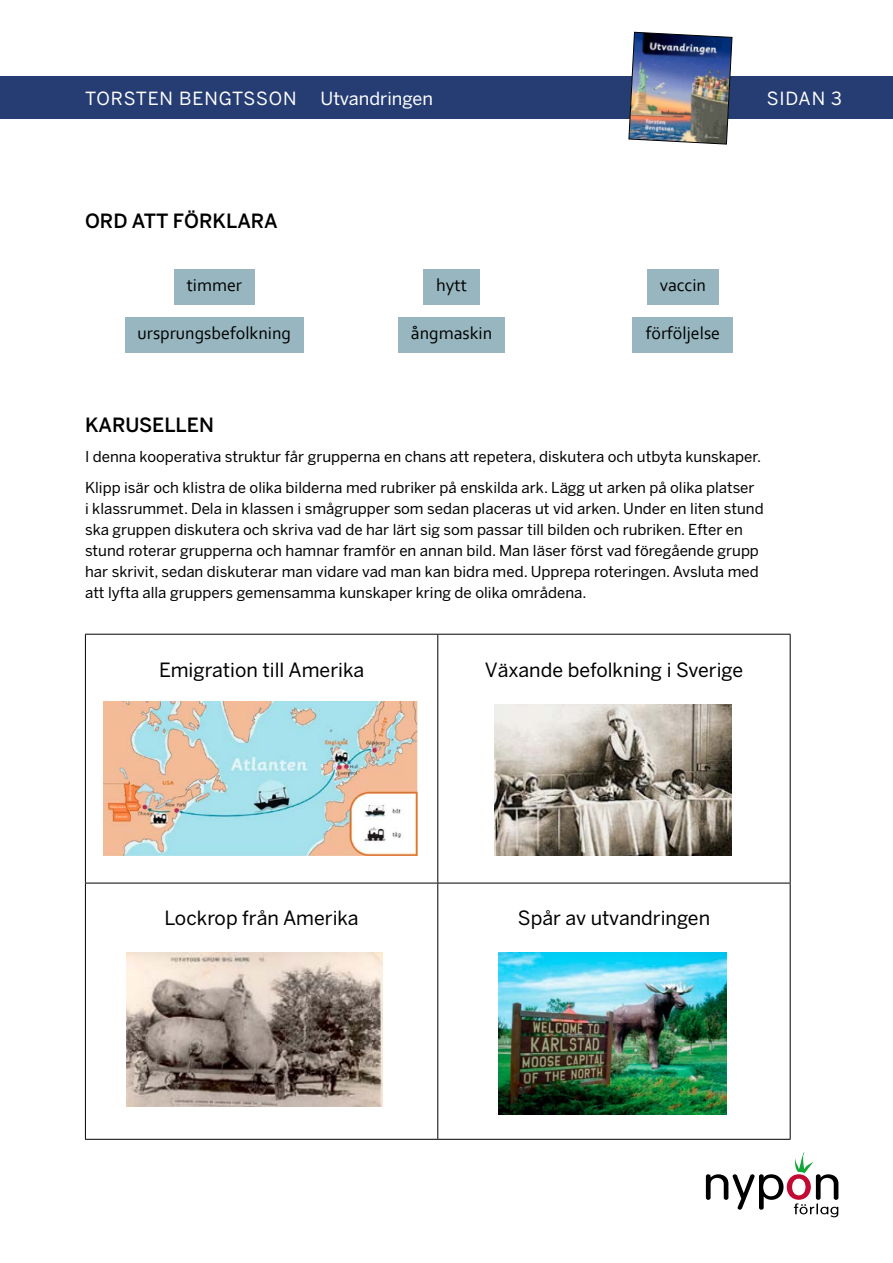
<style>
.page{position:relative;width:893px;height:1263px;background:#fff}
.page>*{position:absolute;margin:0;border:0;box-sizing:border-box;transform-origin:0 0}
.t1{font:19.5px "Benton Sans";color:#000}
.t2{font:500 19.5px "Benton Sans";color:#000}
.t3{font:18px "Corbel";color:#000}
.t4{font:18px "Benton Sans";letter-spacing:.01em;color:#fff}
.t5{font:18px "Benton Sans";letter-spacing:.045em;color:#fff}
.t6{font:15px/21px "Benton Sans";color:#000}
</style>
<div class="page">
<svg style="left:706px;top:1152px;width:132px;height:65px"></svg>
<div style="left:0;top:77px;width:893px;height:42px;background:#263d74"></div>
<img style="left:628px;top:31px;width:105px;height:114px">
<div style="left:174px;top:269px;width:81px;height:35px;background:#97b6bf"></div>
<div style="left:423px;top:269px;width:57px;height:35px;background:#97b6bf"></div>
<div style="left:647px;top:269px;width:72px;height:35px;background:#97b6bf"></div>
<div style="left:125px;top:317px;width:179px;height:35px;background:#97b6bf"></div>
<div style="left:398px;top:317px;width:107px;height:35px;background:#97b6bf"></div>
<div style="left:633px;top:317px;width:100px;height:35px;background:#97b6bf"></div>
<hr style="left:85px;top:634px;width:353px;height:1px;background:#000">
<hr style="left:85px;top:635px;width:1px;height:248px;background:#000">
<hr style="left:438px;top:634px;width:352px;height:1px;background:#000">
<hr style="left:437px;top:635px;width:1px;height:248px;background:#000">
<hr style="left:790px;top:635px;width:1px;height:248px;background:#000">
<hr style="left:85px;top:883px;width:353px;height:1px;background:#000">
<hr style="left:85px;top:883px;width:1px;height:256px;background:#000">
<hr style="left:438px;top:883px;width:352px;height:1px;background:#000">
<hr style="left:437px;top:883px;width:1px;height:256px;background:#000">
<hr style="left:790px;top:883px;width:1px;height:256px;background:#000">
<hr style="left:85px;top:1139px;width:353px;height:1px;background:#000">
<hr style="left:438px;top:1139px;width:352px;height:1px;background:#000">
<img style="left:103px;top:701px;width:314px;height:155px">
<img style="left:127px;top:952px;width:256px;height:154px">
<img style="left:494px;top:704px;width:237px;height:152px">
<img style="left:499px;top:952px;width:228px;height:162px">
<p class="t5" style="left:85px;top:88px;width:213px">TORSTEN BENGTSSON</p>
<p class="t4" style="left:321px;top:88px;width:114px">Utvandringen</p>
<p class="t4" style="left:767px;top:88px;width:77px">SIDAN 3</p>
<h1 class="t2" style="left:85px;top:210px;width:194px">ORD ATT FÖRKLARA</h1>
<p class="t3" style="left:187px;top:274px;width:57px">timmer</p>
<p class="t3" style="left:436px;top:274px;width:32px">hytt</p>
<p class="t3" style="left:660px;top:274px;width:48px">vaccin</p>
<p class="t3" style="left:138px;top:322px;width:155px">ursprungsbefolkning</p>
<p class="t3" style="left:411px;top:322px;width:83px">ångmaskin</p>
<p class="t3" style="left:646px;top:322px;width:76px">förföljelse</p>
<h1 class="t2" style="left:85px;top:414px;width:130px">KARUSELLEN</h1>
<p class="t6" style="left:85px;top:441px;width:678px;line-height:31.5px">I denna kooperativa struktur får grupperna en chans att repetera, diskutera och utbyta kunskaper.<br>Klipp isär och klistra de olika bilderna med rubriker på enskilda ark. Lägg ut arken på olika platser</p>
<p class="t6" style="left:85px;top:499px;width:680px">i klassrummet. Dela in klassen i smågrupper som sedan placeras ut vid arken. Under en liten stund ska gruppen diskutera och skriva vad de har lärt sig som passar till bilden och rubriken. Efter en stund roterar grupperna och hamnar framför en annan bild. Man läser först vad föregående grupp har skrivit, sedan diskuterar man vidare vad man kan bidra med. Upprepa roteringen. Avsluta med att lyfta alla gruppers gemensamma kunskaper kring de olika områdena.</p>
<h1 class="t1" style="left:159px;top:658px;width:207px">Emigration till Amerika</h1>
<h1 class="t1" style="left:485px;top:658px;width:260px">Växande befolkning i Sverige</h1>
<h1 class="t1" style="left:164px;top:907px;width:196px">Lockrop från Amerika</h1>
<h1 class="t1" style="left:518px;top:907px;width:194px">Spår av utvandringen</h1>
</div>
